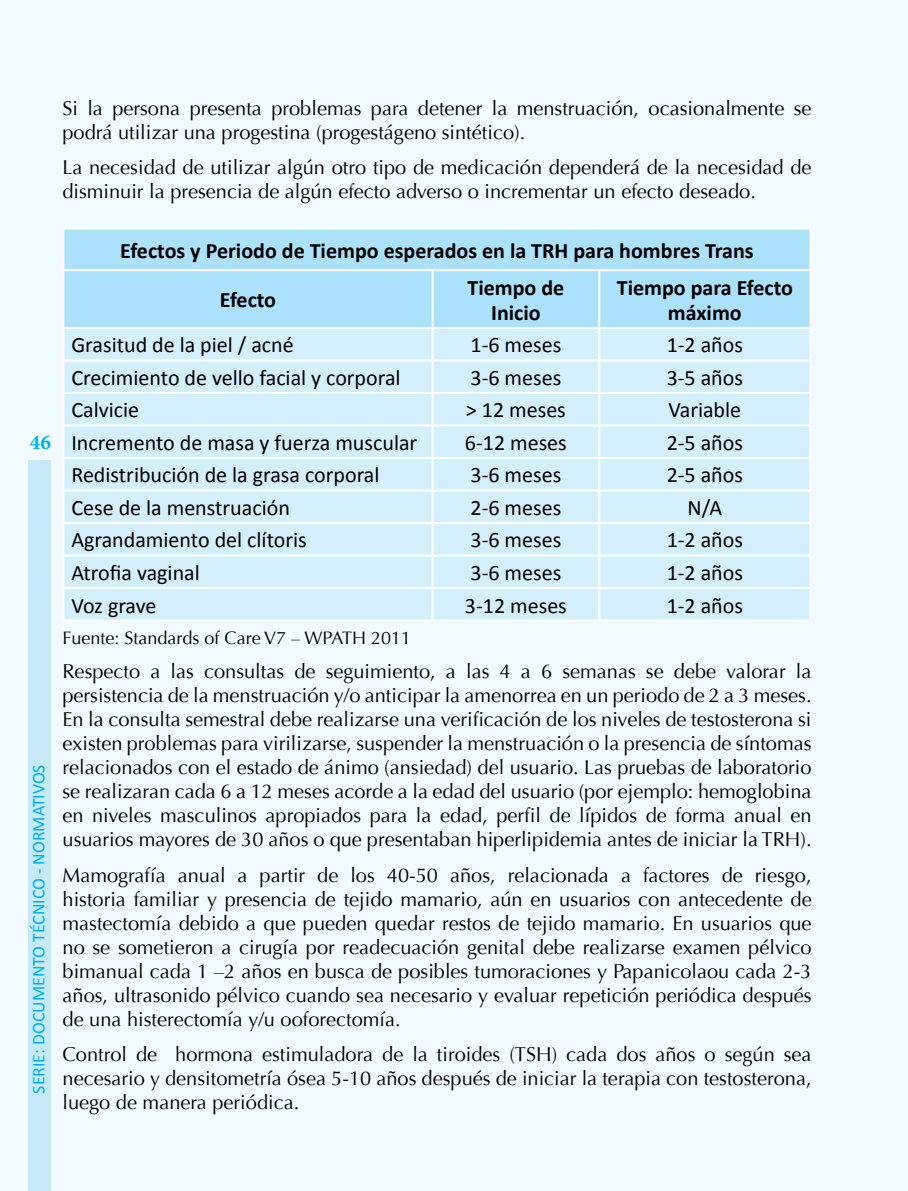
<style>
.page{position:relative;width:908px;height:1191px;background:#fff}
.page>*{position:absolute;margin:0;border:0;box-sizing:border-box;transform-origin:0 0}
.t1{font:22px "Calibri";color:#000}
.t2{font:700 22px/25.4px "Calibri";color:#000;text-align:center}
.t3{font:700 21px "Minion Pro";color:#00aeef}
.t4{font:20px/24px "Optima";color:#000;text-align:justify}
.t5{font:18px "Optima";color:#000}
.t6{font:17.8px "Calibri";color:#00aeef}
</style>
<div class="page">
<div style="left:0;top:0;width:907px;height:1191px;background:#f1fafe"></div>
<div style="left:28px;top:461px;width:23px;height:730px;background:#c7eafb"></div>
<div style="left:64px;top:229px;width:745px;height:98px;background:#abe1fa"></div>
<div style="left:64px;top:329px;width:745px;height:290px;background:#d4effc"></div>
<hr style="left:62px;top:227px;width:370px;height:2px;background:#fff">
<hr style="left:62px;top:229px;width:2px;height:40px;background:#fff">
<hr style="left:432px;top:227px;width:167px;height:2px;background:#fff">
<hr style="left:599px;top:227px;width:212px;height:2px;background:#fff">
<hr style="left:809px;top:229px;width:2px;height:40px;background:#fff">
<hr style="left:62px;top:269px;width:370px;height:2px;background:#fff">
<hr style="left:62px;top:271px;width:2px;height:56px;background:#fff">
<hr style="left:432px;top:269px;width:167px;height:2px;background:#fff">
<hr style="left:431px;top:271px;width:2px;height:56px;background:#fff">
<hr style="left:599px;top:269px;width:212px;height:2px;background:#fff">
<hr style="left:598px;top:271px;width:2px;height:56px;background:#fff">
<hr style="left:809px;top:271px;width:2px;height:56px;background:#fff">
<hr style="left:62px;top:329px;width:2px;height:30px;background:#fff">
<hr style="left:431px;top:329px;width:2px;height:30px;background:#fff">
<hr style="left:598px;top:329px;width:2px;height:30px;background:#fff">
<hr style="left:809px;top:329px;width:2px;height:30px;background:#fff">
<hr style="left:62px;top:359px;width:370px;height:2px;background:#fff">
<hr style="left:62px;top:361px;width:2px;height:31px;background:#fff">
<hr style="left:432px;top:359px;width:167px;height:2px;background:#fff">
<hr style="left:431px;top:361px;width:2px;height:31px;background:#fff">
<hr style="left:599px;top:359px;width:212px;height:2px;background:#fff">
<hr style="left:598px;top:361px;width:2px;height:31px;background:#fff">
<hr style="left:809px;top:361px;width:2px;height:31px;background:#fff">
<hr style="left:62px;top:392px;width:370px;height:2px;background:#fff">
<hr style="left:62px;top:394px;width:2px;height:30px;background:#fff">
<hr style="left:432px;top:392px;width:167px;height:2px;background:#fff">
<hr style="left:431px;top:394px;width:2px;height:30px;background:#fff">
<hr style="left:599px;top:392px;width:212px;height:2px;background:#fff">
<hr style="left:598px;top:394px;width:2px;height:30px;background:#fff">
<hr style="left:809px;top:394px;width:2px;height:30px;background:#fff">
<hr style="left:62px;top:424px;width:370px;height:2px;background:#fff">
<hr style="left:62px;top:426px;width:2px;height:31px;background:#fff">
<hr style="left:432px;top:424px;width:167px;height:2px;background:#fff">
<hr style="left:431px;top:426px;width:2px;height:31px;background:#fff">
<hr style="left:599px;top:424px;width:212px;height:2px;background:#fff">
<hr style="left:598px;top:426px;width:2px;height:31px;background:#fff">
<hr style="left:809px;top:426px;width:2px;height:31px;background:#fff">
<hr style="left:62px;top:457px;width:370px;height:2px;background:#fff">
<hr style="left:62px;top:459px;width:2px;height:30px;background:#fff">
<hr style="left:432px;top:457px;width:167px;height:2px;background:#fff">
<hr style="left:431px;top:459px;width:2px;height:30px;background:#fff">
<hr style="left:599px;top:457px;width:212px;height:2px;background:#fff">
<hr style="left:598px;top:459px;width:2px;height:30px;background:#fff">
<hr style="left:809px;top:459px;width:2px;height:30px;background:#fff">
<hr style="left:62px;top:489px;width:370px;height:2px;background:#fff">
<hr style="left:62px;top:491px;width:2px;height:31px;background:#fff">
<hr style="left:432px;top:489px;width:167px;height:2px;background:#fff">
<hr style="left:431px;top:491px;width:2px;height:31px;background:#fff">
<hr style="left:599px;top:489px;width:212px;height:2px;background:#fff">
<hr style="left:598px;top:491px;width:2px;height:31px;background:#fff">
<hr style="left:809px;top:491px;width:2px;height:31px;background:#fff">
<hr style="left:62px;top:522px;width:370px;height:2px;background:#fff">
<hr style="left:62px;top:524px;width:2px;height:30px;background:#fff">
<hr style="left:432px;top:522px;width:167px;height:2px;background:#fff">
<hr style="left:431px;top:524px;width:2px;height:30px;background:#fff">
<hr style="left:599px;top:522px;width:212px;height:2px;background:#fff">
<hr style="left:598px;top:524px;width:2px;height:30px;background:#fff">
<hr style="left:809px;top:524px;width:2px;height:30px;background:#fff">
<hr style="left:62px;top:554px;width:370px;height:2px;background:#fff">
<hr style="left:62px;top:556px;width:2px;height:31px;background:#fff">
<hr style="left:432px;top:554px;width:167px;height:2px;background:#fff">
<hr style="left:431px;top:556px;width:2px;height:31px;background:#fff">
<hr style="left:599px;top:554px;width:212px;height:2px;background:#fff">
<hr style="left:598px;top:556px;width:2px;height:31px;background:#fff">
<hr style="left:809px;top:556px;width:2px;height:31px;background:#fff">
<hr style="left:62px;top:587px;width:370px;height:2px;background:#fff">
<hr style="left:62px;top:589px;width:2px;height:30px;background:#fff">
<hr style="left:432px;top:587px;width:167px;height:2px;background:#fff">
<hr style="left:431px;top:589px;width:2px;height:30px;background:#fff">
<hr style="left:599px;top:587px;width:212px;height:2px;background:#fff">
<hr style="left:598px;top:589px;width:2px;height:30px;background:#fff">
<hr style="left:809px;top:589px;width:2px;height:30px;background:#fff">
<hr style="left:62px;top:327px;width:370px;height:2px;background:#fff">
<hr style="left:432px;top:327px;width:167px;height:2px;background:#fff">
<hr style="left:599px;top:327px;width:212px;height:2px;background:#fff">
<hr style="left:62px;top:619px;width:370px;height:2px;background:#fff">
<hr style="left:432px;top:619px;width:167px;height:2px;background:#fff">
<hr style="left:599px;top:619px;width:212px;height:2px;background:#fff">
<p class="t3" style="left:30px;top:427px;width:23px">46</p>
<p class="t6" style="left:28px;top:1093px;width:331px;rotate:-90deg">SERIE: DOCUMENTO TÉCNICO - NORMATIVOS</p>
<p class="t4" style="left:62px;top:96px;width:750px">Si la persona presenta problemas para detener la menstruación, ocasionalmente se podrá utilizar una progestina (progestágeno sintético).</p>
<p class="t4" style="left:62px;top:156px;width:750px">La necesidad de utilizar algún otro tipo de medicación dependerá de la necesidad de disminuir la presencia de algún efecto adverso o incrementar un efecto deseado.</p>
<p class="t2" style="left:120px;top:236px;width:634px">Efectos y Periodo de Tiempo esperados en la TRH para hombres Trans</p>
<p class="t2" style="left:220px;top:286px;width:58px">Efecto</p>
<p class="t2" style="left:467px;top:273px;width:98px">Tiempo de<br>Inicio</p>
<p class="t2" style="left:616px;top:273px;width:177px">Tiempo para Efecto máximo</p>
<p class="t1" style="left:71px;top:331px;width:224px">Grasitud de la piel / acné</p>
<p class="t1" style="left:470px;top:331px;width:92px">1-6 meses</p>
<p class="t1" style="left:666px;top:331px;width:78px">1-2 años</p>
<p class="t1" style="left:71px;top:364px;width:330px">Crecimiento de vello facial y corporal</p>
<p class="t1" style="left:470px;top:364px;width:92px">3-6 meses</p>
<p class="t1" style="left:666px;top:364px;width:78px">3-5 años</p>
<p class="t1" style="left:71px;top:396px;width:69px">Calvicie</p>
<p class="t1" style="left:465px;top:396px;width:101px">&gt; 12 meses</p>
<p class="t1" style="left:668px;top:396px;width:74px">Variable</p>
<p class="t1" style="left:71px;top:429px;width:347px">Incremento de masa y fuerza muscular</p>
<p class="t1" style="left:464px;top:429px;width:103px">6-12 meses</p>
<p class="t1" style="left:666px;top:429px;width:78px">2-5 años</p>
<p class="t1" style="left:71px;top:461px;width:309px">Redistribución de la grasa corporal</p>
<p class="t1" style="left:470px;top:461px;width:92px">3-6 meses</p>
<p class="t1" style="left:666px;top:461px;width:78px">2-5 años</p>
<p class="t1" style="left:71px;top:494px;width:220px">Cese de la menstruación</p>
<p class="t1" style="left:470px;top:494px;width:92px">2-6 meses</p>
<p class="t1" style="left:687px;top:494px;width:36px">N/A</p>
<p class="t1" style="left:71px;top:526px;width:237px">Agrandamiento del clítoris</p>
<p class="t1" style="left:470px;top:526px;width:92px">3-6 meses</p>
<p class="t1" style="left:666px;top:526px;width:78px">1-2 años</p>
<p class="t1" style="left:71px;top:559px;width:130px">Atrofia vaginal</p>
<p class="t1" style="left:470px;top:559px;width:92px">3-6 meses</p>
<p class="t1" style="left:666px;top:559px;width:78px">1-2 años</p>
<p class="t1" style="left:71px;top:591px;width:86px">Voz grave</p>
<p class="t1" style="left:465px;top:591px;width:103px">3-12 meses</p>
<p class="t1" style="left:666px;top:591px;width:78px">1-2 años</p>
<p class="t5" style="left:62px;top:627px;width:350px">Fuente: Standards of Care V7 – WPATH 2011</p>
<p class="t4" style="left:62px;top:660px;width:750px">Respecto a las consultas de seguimiento, a las 4 a 6 semanas se debe valorar la persistencia de la menstruación y/o anticipar la amenorrea en un periodo de 2 a 3 meses.<br>En la consulta semestral debe realizarse una verificación de los niveles de testosterona si existen problemas para virilizarse, suspender la menstruación o la presencia de síntomas relacionados con el estado de ánimo (ansiedad) del usuario. Las pruebas de laboratorio se realizaran cada 6 a 12 meses acorde a la edad del usuario (por ejemplo: hemoglobina en niveles masculinos apropiados para la edad, perfil de lípidos de forma anual en usuarios mayores de 30 años o que presentaban hiperlipidemia antes de iniciar la TRH).</p>
<p class="t4" style="left:62px;top:863px;width:750px">Mamografía anual a partir de los 40-50 años, relacionada a factores de riesgo, historia familiar y presencia de tejido mamario, aún en usuarios con antecedente de mastectomía debido a que pueden quedar restos de tejido mamario. En usuarios que no se sometieron a cirugía por readecuación genital debe realizarse examen pélvico bimanual cada 1 –2 años en busca de posibles tumoraciones y Papanicolaou cada 2-3 años, ultrasonido pélvico cuando sea necesario y evaluar repetición periódica después de una histerectomía y/u ooforectomía.</p>
<p class="t4" style="left:62px;top:1042px;width:750px">Control de hormona estimuladora de la tiroides (TSH) cada dos años o según sea necesario y densitometría ósea 5-10 años después de iniciar la terapia con testosterona, luego de manera periódica.</p>
</div>
